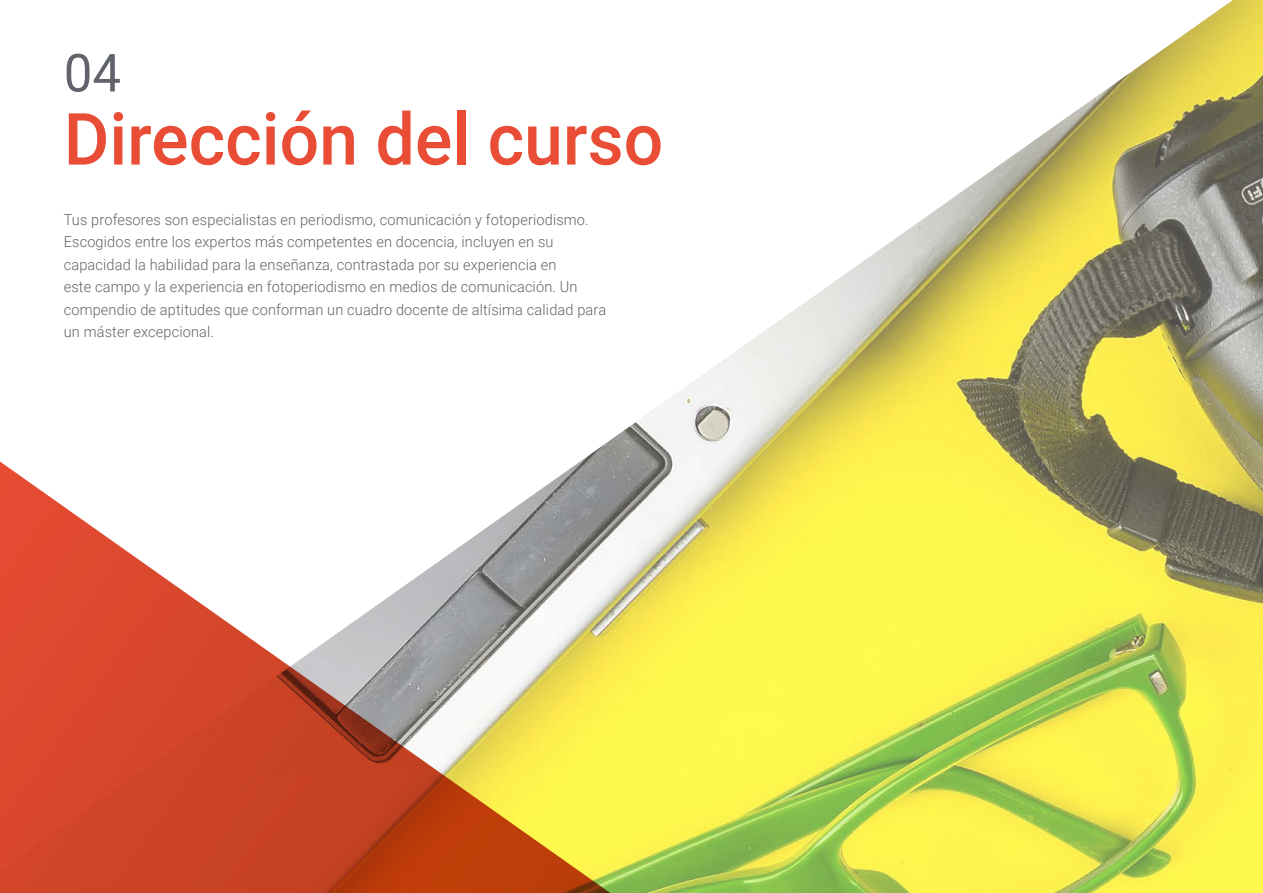
<style>
.page{position:relative;width:1263px;height:893px;background:#fff}
.page>*{position:absolute;margin:0;border:0;box-sizing:border-box;transform-origin:0 0}
.t1{font:500 72px "Roboto";color:#e94d35}
.t2{font:52.5px "Roboto";color:#61646a}
.t3{font:300 15px/22.5px "Roboto";letter-spacing:.01em;color:#61646a}
</style>
<div class="page">
<img style="left:602px;top:0;width:661px;height:893px">
<svg style="left:0;top:446px;width:640px;height:447px"></svg>
<h2 class="t2" style="left:64px;top:36px;width:59px">04</h2>
<h1 class="t1" style="left:64px;top:89px;width:601px">Dirección del curso</h1>
<p class="t3" style="left:64px;top:208px;width:544px">Tus profesores son especialistas en periodismo, comunicación y fotoperiodismo.<br>Escogidos entre los expertos más competentes en docencia, incluyen en su capacidad la habilidad para la enseñanza, contrastada por su experiencia en<br>este campo y la experiencia en fotoperiodismo en medios de comunicación. Un compendio de aptitudes que conforman un cuadro docente de altísima calidad para un máster excepcional.</p>
</div>
